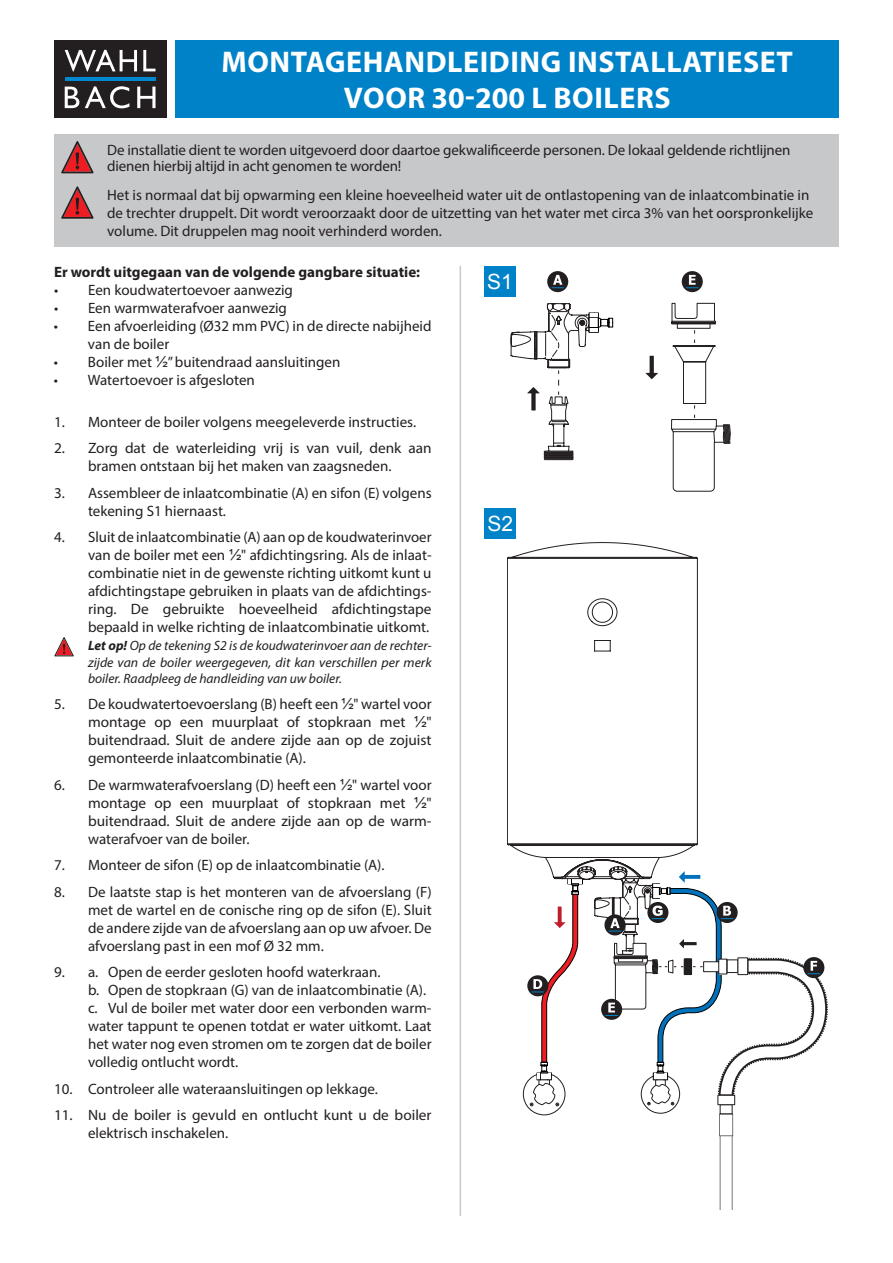
<style>
.page{position:relative;width:893px;height:1263px;background:#fff}
.page>*{position:absolute;margin:0;border:0;box-sizing:border-box;transform-origin:0 0}
.t1{font:700 30px/36px "Myriad Pro";letter-spacing:.02em;color:#fff;text-align:center}
.t2{font:21px "Arial";color:#fff}
.t3{font:15px/18px "Myriad Pro";color:#231f20}
.t4{font:700 15px "Myriad Pro";color:#231f20}
.t5{font:italic 13.5px/16.2px "Myriad Pro";color:#231f20;text-align:justify}
.s1{font-family:"Arial"}
.s2{font-weight:700}
</style>
<div class="page">
<div style="left:54px;top:134px;width:785px;height:113px;background:#c7c8ca"></div>
<div style="left:175px;top:40px;width:664px;height:78px;background:#0082c8"></div>
<div style="left:54px;top:40px;width:112px;height:78px;background:#231f20"></div>
<svg style="left:65px;top:50px;width:72px;height:22px"></svg>
<svg style="left:143px;top:50px;width:12px;height:21px"></svg>
<svg style="left:65px;top:87px;width:14px;height:21px"></svg>
<svg style="left:85px;top:86px;width:44px;height:22px"></svg>
<svg style="left:137px;top:87px;width:18px;height:21px"></svg>
<hr style="left:65px;top:77px;width:90px;height:4px;background:#0089d0">
<svg style="left:61px;top:141px;width:33px;height:32px"></svg>
<svg style="left:61px;top:186px;width:33px;height:33px"></svg>
<div style="left:523px;top:1073px;width:42px;height:42px;border:1px solid #231f20;border-radius:50%"></div>
<svg style="left:507px;top:542px;width:191px;height:338px"></svg>
<svg style="left:527px;top:975px;width:21px;height:21px"></svg>
<svg style="left:530px;top:876px;width:53px;height:230px"></svg>
<svg style="left:54px;top:637px;width:20px;height:19px"></svg>
<div style="left:484px;top:266px;width:32px;height:30px;background:#0082c8"></div>
<div style="left:484px;top:508px;width:32px;height:31px;background:#0082c8"></div>
<svg style="left:511px;top:303px;width:220px;height:189px"></svg>
<hr style="left:460px;top:266px;width:1px;height:950px;background:#c7c8ca">
<svg style="left:547px;top:271px;width:21px;height:21px"></svg>
<svg style="left:551px;top:275px;width:13px;height:13px"></svg>
<svg style="left:682px;top:271px;width:21px;height:21px"></svg>
<svg style="left:686px;top:275px;width:12px;height:13px"></svg>
<svg style="left:594px;top:871px;width:234px;height:338px"></svg>
<h1 class="t1" style="left:221px;top:43px;width:573px">MONTAGEHANDLEIDING INSTALLATIESET<br>VOOR 30-200 L BOILERS</h1>
<p class="t3" style="left:107px;top:142px;width:685px;line-height:15.8px">De installatie dient te worden uitgevoerd door daartoe gekwalificeerde personen. De lokaal geldende richtlijnen dienen hierbij altijd in acht genomen te worden!</p>
<p class="t3" style="left:107px;top:186px;width:708px">Het is normaal dat bij opwarming een kleine hoeveelheid water uit de ontlastopening van de inlaatcombinatie in de trechter druppelt. Dit wordt veroorzaakt door de uitzetting van het water met circa 3% van het oorspronkelijke volume. Dit druppelen mag nooit verhinderd worden.</p>
<p class="t4" style="left:54px;top:262px;width:368px">Er wordt uitgegaan van de volgende gangbare situatie:</p>
<p class="t3" style="left:54px;top:281px;width:240px">• Een koudwatertoevoer aanwezig</p>
<p class="t3" style="left:54px;top:299px;width:235px">• Een warmwaterafvoer aanwezig</p>
<p class="t3" style="left:88px;top:317px;width:345px;text-indent:-34px">• Een afvoerleiding (Ø32 mm PVC) in de directe nabijheid van de boiler</p>
<p class="t3" style="left:54px;top:353px;width:288px">• Boiler met <span class="s1">½</span>” buitendraad aansluitingen</p>
<p class="t3" style="left:54px;top:371px;width:202px">• Watertoevoer is afgesloten</p>
<h2 class="t2" style="left:487px;top:268px;width:27px">S1</h2>
<p class="t3" style="left:54px;top:412px;width:364px">1. Monteer de boiler volgens meegeleverde instructies.</p>
<p class="t3" style="left:54px;top:439px;width:379px;text-align:center">2. Zorg dat de waterleiding vrij is van vuil, denk aan bramen ontstaan bij het maken van zaagsneden.</p>
<p class="t3" style="left:88px;top:483px;width:345px;text-indent:-34px">3. Assembleer de inlaatcombinatie (A) en sifon (E) volgens tekening S1 hiernaast.</p>
<p class="t3" style="left:88px;top:528px;width:345px;text-align:justify;text-indent:-34px">4. Sluit de inlaatcombinatie (A) aan op de koudwaterinvoer van de boiler met een <span class="s1">½</span>" afdichtingsring. Als de inlaat&shy;combinatie niet in de gewenste richting uitkomt kunt u afdichtingstape gebruiken in plaats van de afdichtings&shy;ring. De gebruikte hoeveelheid afdichtingstape bepaald in welke richting de inlaatcombinatie uitkomt.</p>
<p class="t5" style="left:88px;top:637px;width:345px"><span class="s2">Let op!</span> Op de tekening S2 is de koudwaterinvoer aan de rechter&shy;zijde van de boiler weergegeven, dit kan verschillen per merk boiler. Raadpleeg de handleiding van uw boiler.</p>
<p class="t3" style="left:88px;top:695px;width:345px;text-align:justify;text-indent:-34px">5. De koudwatertoevoerslang (B) heeft een <span class="s1">½</span>" wartel voor montage op een muurplaat of stopkraan met <span class="s1">½</span>" buitendraad. Sluit de andere zijde aan op de zojuist gemonteerde inlaatcombinatie (A).</p>
<p class="t3" style="left:88px;top:775px;width:345px;text-align:justify;text-indent:-34px">6. De warmwaterafvoerslang (D) heeft een <span class="s1">½</span>" wartel voor montage op een muurplaat of stopkraan met <span class="s1">½</span>" buitendraad. Sluit de andere zijde aan op de warm&shy;waterafvoer van de boiler.</p>
<p class="t3" style="left:54px;top:856px;width:332px">7. Monteer de sifon (E) op de inlaatcombinatie (A).</p>
<p class="t3" style="left:88px;top:882px;width:345px;text-align:justify;text-indent:-34px">8. De laatste stap is het monteren van de afvoerslang (F) met de wartel en de conische ring op de sifon (E). Sluit de andere zijde van de afvoerslang aan op uw afvoer. De afvoerslang past in een mof Ø 32 mm.</p>
<p class="t3" style="left:88px;top:963px;width:345px;text-indent:-34px">9. a. Open de eerder gesloten hoofd waterkraan.<br>b. Open de stopkraan (G) van de inlaatcombinatie (A). c. Vul de boiler met water door een verbonden warm&shy;water tappunt te openen totdat er water uitkomt. Laat het water nog even stromen om te zorgen dat de boiler volledig ontlucht wordt.</p>
<p class="t3" style="left:54px;top:1079px;width:325px">10. Controleer alle wateraansluitingen op lekkage.</p>
<p class="t3" style="left:88px;top:1106px;width:345px;text-indent:-34px">11. Nu de boiler is gevuld en ontlucht kunt u de boiler elektrisch inschakelen.</p>
<h2 class="t2" style="left:487px;top:510px;width:27px">S2</h2>
</div>
